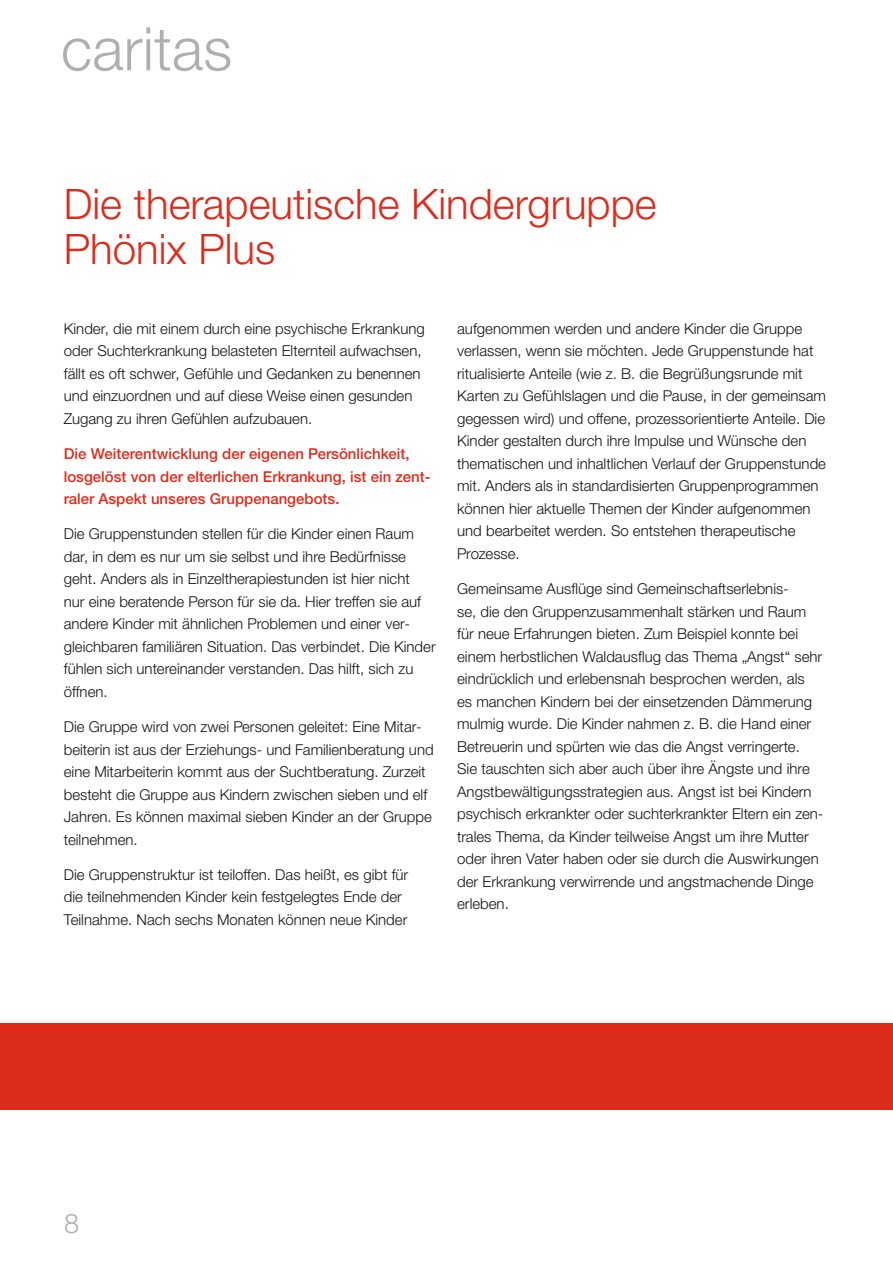
<style>
.page{position:relative;width:893px;height:1263px;background:#fff}
.page>*{position:absolute;margin:0;border:0;box-sizing:border-box;transform-origin:0 0}
.t1{font:300 60px "Helvetica Neue LTW1 G";letter-spacing:.005em;color:#afafb0}
.t2{font:300 42px/45px "Helvetica Neue LTW1 G";color:#dd2c1c}
.t3{font:300 27px "Helvetica Neue LTW1 G";color:#afafb0}
.t4{font:300 15px/22.5px "Helvetica Neue LTW1 G";color:#131413}
.t5{font:500 15px/22.5px "Helvetica Neue LTW1 G";color:#dd2c1c}
</style>
<div class="page">
<div style="left:0;top:1023px;width:893px;height:87px;background:#dd2c1c"></div>
<h1 class="t1" style="left:61px;top:12px;width:173px">caritas</h1>
<h2 class="t2" style="left:64px;top:181px;width:594px">Die therapeutische Kindergruppe<br>Phönix Plus</h2>
<p class="t4" style="left:64px;top:317px;width:363px">Kinder, die mit einem durch eine psychische Erkrankung oder Suchterkrankung belasteten Elternteil aufwachsen, fällt es oft schwer, Gefühle und Gedanken zu benennen und einzuordnen und auf diese Weise einen gesunden Zugang zu ihren Gefühlen aufzubauen.</p>
<p class="t5" style="left:64px;top:443px;width:368px">Die Weiterentwicklung der eigenen Persönlichkeit, losgelöst von der elterlichen Erkrankung, ist ein zent&shy;raler Aspekt unseres Gruppenangebots.</p>
<p class="t4" style="left:64px;top:523px;width:373px">Die Gruppenstunden stellen für die Kinder einen Raum dar, in dem es nur um sie selbst und ihre Bedürfnisse geht. Anders als in Einzeltherapiestunden ist hier nicht<br>nur eine beratende Person für sie da. Hier treffen sie auf andere Kinder mit ähnlichen Problemen und einer ver&shy;gleichbaren familiären Situation. Das verbindet. Die Kinder fühlen sich untereinander verstanden. Das hilft, sich zu öffnen.</p>
<p class="t4" style="left:64px;top:715px;width:371px">Die Gruppe wird von zwei Personen geleitet: Eine Mitar&shy;beiterin ist aus der Erziehungs- und Familienberatung und eine Mitarbeiterin kommt aus der Suchtberatung. Zurzeit besteht die Gruppe aus Kindern zwischen sieben und elf Jahren. Es können maximal sieben Kinder an der Gruppe teilnehmen.</p>
<p class="t4" style="left:64px;top:863px;width:346px">Die Gruppenstruktur ist teiloffen. Das heißt, es gibt für die teilnehmenden Kinder kein festgelegtes Ende der<br>Teilnahme. Nach sechs Monaten können neue Kinder</p>
<p class="t4" style="left:457px;top:317px;width:370px">aufgenommen werden und andere Kinder die Gruppe verlassen, wenn sie möchten. Jede Gruppenstunde hat ritualisierte Anteile (wie z. B. die Begrüßungsrunde mit Karten zu Gefühlslagen und die Pause, in der gemeinsam gegessen wird) und offene, prozessorientierte Anteile. Die Kinder gestalten durch ihre Impulse und Wünsche den thematischen und inhaltlichen Verlauf der Gruppenstunde mit. Anders als in standardisierten Gruppenprogrammen können hier aktuelle Themen der Kinder aufgenommen und bearbeitet werden. So entstehen therapeutische Prozesse.</p>
<p class="t4" style="left:457px;top:577px;width:368px">Gemeinsame Ausflüge sind Gemeinschaftserlebnis-<br>se, die den Gruppenzusammenhalt stärken und Raum für neue Erfahrungen bieten. Zum Beispiel konnte bei einem herbstlichen Waldausflug das Thema „Angst“ sehr eindrücklich und erlebensnah besprochen werden, als<br>es manchen Kindern bei der einsetzenden Dämmerung mulmig wurde. Die Kinder nahmen z. B. die Hand einer Betreuerin und spürten wie das die Angst verringerte.<br>Sie tauschten sich aber auch über ihre Ängste und ihre Angstbewältigungsstrategien aus. Angst ist bei Kindern psychisch erkrankter oder suchterkrankter Eltern ein zen&shy;trales Thema, da Kinder teilweise Angst um ihre Mutter oder ihren Vater haben oder sie durch die Auswirkungen der Erkrankung verwirrende und angstmachende Dinge erleben.</p>
<h3 class="t3" style="left:64px;top:1207px;width:17px">8</h3>
</div>
